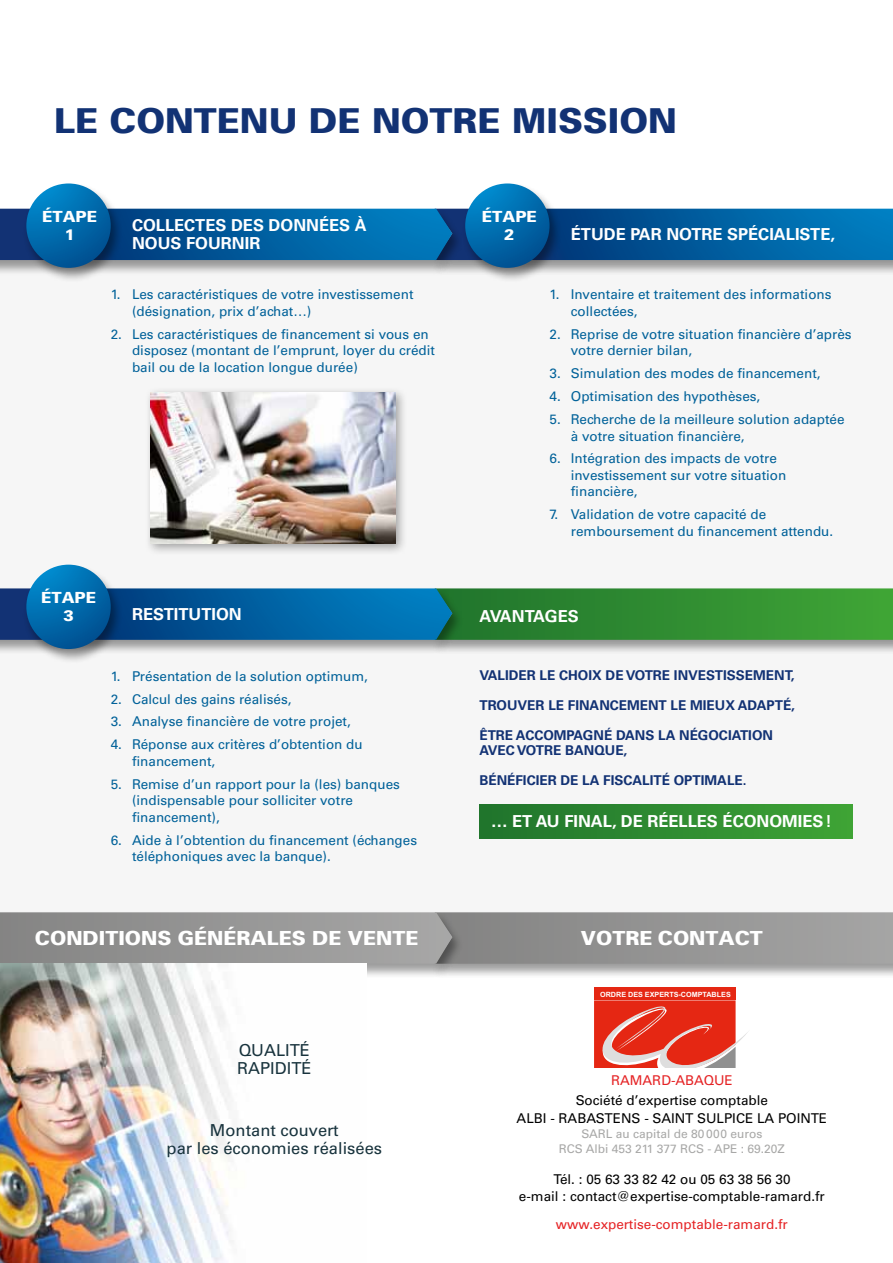
<style>
.page{position:relative;width:893px;height:1263px;background:#fff}
.page>*{position:absolute;margin:0;border:0;box-sizing:border-box;transform-origin:0 0}
.t1{font:900 34.5px "Univers 75";color:#123274}
.t2{font:900 19.5px "Univers 75";color:#fff}
.t3{font:700 16.5px "Univers CE";color:#fff}
.t4{font:500 16.5px/18px "Univers CE";color:#18333d}
.t5{font:700 16.5px "Univers CE";letter-spacing:-.05em;color:#fff}
.t6{font:900 15.45px/18.8px "Univers 75";color:#fff;text-align:center}
.t7{font:500 13.5px/16.5px "Univers CE";color:#006199}
.t8{font:700 13.5px/14.9px "Univers CE";color:#123274}
.t9{font:500 13.5px/18px "Univers CE";color:#000;text-align:center}
.t10{font:500 13.5px "Univers CE";color:#e52325}
.t11{font:500 12px/15px "Univers CE";color:#a8a8a7;text-align:center}
.t12{font:700 7.2px "Arial";color:#fff}
</style>
<div class="page">
<div style="left:0;top:260px;width:893px;height:652px;background:#f6f6f6"></div>
<div style="left:432px;top:587px;width:461px;height:69px;background:#000;opacity:.39"></div>
<div style="left:432px;top:911px;width:461px;height:68px;background:#000;opacity:.39"></div>
<div style="left:0;top:587px;width:464px;height:69px;background:#000;opacity:.39"></div>
<svg style="left:0;top:588px;width:893px;height:52px;background:#1d7962"></svg>
<div style="left:0;top:911px;width:464px;height:68px;background:#000;opacity:.39"></div>
<svg style="left:0;top:912px;width:893px;height:52px;background:#959594"></svg>
<div style="left:432px;top:208px;width:461px;height:68px;background:#000;opacity:.39"></div>
<div style="left:0;top:208px;width:464px;height:67px;background:#000;opacity:.39"></div>
<svg style="left:0;top:209px;width:893px;height:51px;background:#005d9e"></svg>
<div style="left:479px;top:804px;width:374px;height:35px;background:linear-gradient(to right,#1f732c,#3fa436)"></div>
<img style="left:0;top:963px;width:366px;height:300px">
<div style="left:145px;top:387px;width:263px;height:169px;background:#000;opacity:.35"></div>
<img style="left:151px;top:393px;width:244px;height:151px">
<div style="left:22px;top:183px;width:101px;height:100px;background:#000;opacity:.39"></div>
<svg style="left:26px;top:183px;width:85px;height:85px;background:#026bac"></svg>
<div style="left:22px;top:564px;width:101px;height:100px;background:#000;opacity:.39"></div>
<svg style="left:26px;top:565px;width:85px;height:84px;background:#006aac"></svg>
<div style="left:461px;top:183px;width:101px;height:100px;background:#000;opacity:.39"></div>
<svg style="left:465px;top:183px;width:85px;height:85px;background:#026bac"></svg>
<svg style="left:594px;top:1000px;width:154px;height:67px;background:#e55a4b"></svg>
<div style="left:594px;top:987px;width:142px;height:13px;background:#e52713"></div>
<h1 class="t1" style="left:54px;top:99px;width:624px">LE CONTENU DE NOTRE MISSION</h1>
<p class="t6" style="left:42px;top:206px;width:56px">ÉTAPE<br>1</p>
<p class="t6" style="left:482px;top:206px;width:56px">ÉTAPE<br>2</p>
<p class="t3" style="left:132px;top:216px;width:12px">COLLECTES</p>
<p class="t3" style="left:231px;top:216px;width:12px">DES</p>
<p class="t3" style="left:269px;top:216px;width:13px">DONNÉES</p>
<p class="t3" style="left:355px;top:216px;width:13px">À</p>
<p class="t3" style="left:132px;top:234px;width:13px">NOUS</p>
<p class="t3" style="left:186px;top:234px;width:12px">FOURNIR</p>
<p class="t3" style="left:571px;top:225px;width:266px">ÉTUDE PAR NOTRE SPÉCIALISTE,</p>
<p class="t7" style="left:132px;top:287px;width:283px;text-indent:-21px">1. Les caractéristiques de votre investissement (désignation, prix d’achat…)</p>
<p class="t7" style="left:132px;top:326px;width:305px;text-indent:-21px">2. Les caractéristiques de financement si vous en disposez (montant de l’emprunt, loyer du crédit bail ou de la location longue durée)</p>
<p class="t7" style="left:571px;top:287px;width:262px;text-indent:-21px">1. Inventaire et traitement des informations collectées,</p>
<p class="t7" style="left:571px;top:326px;width:282px;text-indent:-21px">2. Reprise de votre situation financière d’après votre dernier bilan,</p>
<p class="t7" style="left:550px;top:366px;width:273px">3. Simulation des modes de financement,</p>
<p class="t7" style="left:550px;top:388px;width:212px">4. Optimisation des hypothèses,</p>
<p class="t7" style="left:571px;top:411px;width:275px;text-indent:-21px">5. Recherche de la meilleure solution adaptée à votre situation financière,</p>
<p class="t7" style="left:571px;top:451px;width:217px;text-indent:-21px">6. Intégration des impacts de votre investissement sur votre situation financière,</p>
<p class="t7" style="left:571px;top:507px;width:264px;text-indent:-21px">7. Validation de votre capacité de remboursement du financement attendu.</p>
<p class="t6" style="left:41px;top:587px;width:56px">ÉTAPE<br>3</p>
<p class="t3" style="left:132px;top:604px;width:111px">RESTITUTION</p>
<p class="t7" style="left:111px;top:668px;width:259px">1. Présentation de la solution optimum,</p>
<p class="t7" style="left:111px;top:691px;width:182px">2. Calcul des gains réalisés,</p>
<p class="t7" style="left:111px;top:714px;width:242px">3. Analyse financière de votre projet,</p>
<p class="t7" style="left:132px;top:737px;width:232px;text-indent:-21px">4. Réponse aux critères d’obtention du financement,</p>
<p class="t7" style="left:132px;top:776px;width:269px;text-indent:-21px">5. Remise d’un rapport pour la (les) banques (indispensable pour solliciter votre financement),</p>
<p class="t7" style="left:132px;top:832px;width:287px;text-indent:-21px">6. Aide à l’obtention du financement (échanges téléphoniques avec la banque).</p>
<h2 class="t2" style="left:35px;top:926px;width:385px">CONDITIONS GÉNÉRALES DE VENTE</h2>
<p class="t4" style="left:237px;top:1042px;width:76px">QUALITÉ<br>RAPIDITÉ</p>
<p class="t4" style="left:167px;top:1122px;width:217px;text-align:center">Montant couvert<br>par les économies réalisées</p>
<p class="t5" style="left:479px;top:606px;width:101px">AVANTAGES</p>
<p class="t8" style="left:479px;top:669px;width:317px">VALIDER LE CHOIX DE VOTRE INVESTISSEMENT,</p>
<p class="t8" style="left:479px;top:698px;width:317px">TROUVER LE FINANCEMENT LE MIEUX ADAPTÉ,</p>
<p class="t8" style="left:479px;top:728px;width:295px">ÊTRE ACCOMPAGNÉ DANS LA NÉGOCIATION<br>AVEC VOTRE BANQUE,</p>
<p class="t8" style="left:479px;top:773px;width:269px">BÉNÉFICIER DE LA FISCALITÉ OPTIMALE.</p>
<p class="t3" style="left:491px;top:812px;width:342px">… ET AU FINAL, DE RÉELLES ÉCONOMIES!</p>
<h2 class="t2" style="left:581px;top:926px;width:184px">VOTRE CONTACT</h2>
<p class="t12" style="left:600px;top:990px;width:132px">ORDRE DES EXPERTS-COMPTABLES</p>
<p class="t10" style="left:611px;top:1073px;width:123px">RAMARD-ABAQUE</p>
<p class="t9" style="left:517px;top:1091px;width:312px">Société d’expertise comptable<br>ALBI - RABASTENS - SAINT SULPICE LA POINTE</p>
<p class="t11" style="left:559px;top:1126px;width:227px">SARL au capital de 80000 euros<br>RCS Albi 453 211 377 RCS - APE : 69.20Z</p>
<p class="t9" style="left:519px;top:1172px;width:307px;line-height:16.5px">Tél. : 05 63 33 82 42 ou 05 63 38 56 30<br>e-mail : contact@expertise-comptable-ramard.fr</p>
<p class="t10" style="left:556px;top:1217px;width:233px">www.expertise-comptable-ramard.fr</p>
</div>
